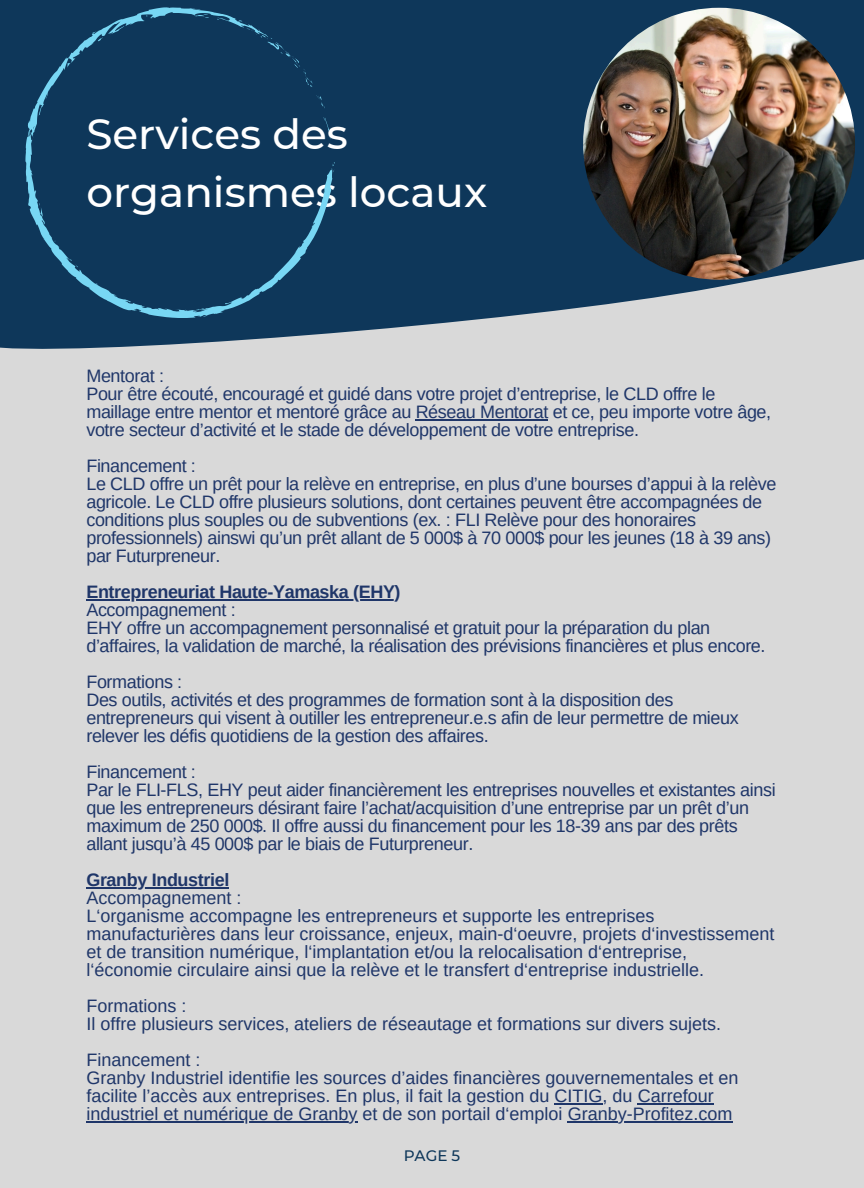
<style>
.page{position:relative;width:864px;height:1188px;background:#d9d9d9}
.page>*{position:absolute;margin:0;border:0;box-sizing:border-box;transform-origin:0 0}
.t1{font:500 42px/58.5px "Montserrat";color:#fff}
.t2{font:18px/18px "Arimo";letter-spacing:-.02em;color:#1f3669}
.t3{font:18px/18px "Arimo";color:#1f3669}
.t4{font:500 15.15px "Montserrat";color:#0e375a}
.s1{font-weight:700}
</style>
<div class="page">
<svg style="left:0;top:0;width:864px;height:349px;fill:#0e375a"></svg>
<div style="left:25px;top:7px;width:307px;height:311px;background:#0e375a"></div>
<svg style="left:31px;top:131px;width:3px;height:8px"></svg>
<div style="left:239px;top:20px;width:74px;height:68px;background:#0e375a"></div>
<svg style="left:189px;top:8px;width:22px;height:10px"></svg>
<svg style="left:146px;top:15px;width:7px;height:4px"></svg>
<svg style="left:92px;top:31px;width:12px;height:10px"></svg>
<svg style="left:333px;top:161px;width:2px;height:11px"></svg>
<svg style="left:52px;top:238px;width:4px;height:4px"></svg>
<svg style="left:75px;top:264px;width:3px;height:4px"></svg>
<img style="left:583px;top:8px;width:272px;height:272px;border-radius:50%">
<hr style="left:416px;top:420px;width:132px;height:1px;background:#1f3669">
<hr style="left:86px;top:600px;width:314px;height:1px;background:#1f3669">
<hr style="left:86px;top:888px;width:143px;height:1px;background:#1f3669">
<hr style="left:555px;top:1104px;width:48px;height:1px;background:#1f3669">
<hr style="left:638px;top:1104px;width:76px;height:1px;background:#1f3669">
<hr style="left:86px;top:1122px;width:272px;height:1px;background:#1f3669">
<hr style="left:568px;top:1122px;width:165px;height:1px;background:#1f3669">
<p class="t1" style="left:86px;top:104px;width:402px">Services des organismes locaux</p>
<p class="t2" style="left:86px;top:367px;width:686px">Mentorat :<br>Pour être écouté, encouragé et guidé dans votre projet d’entreprise, le CLD offre le maillage entre mentor et mentoré grâce au Réseau Mentorat et ce, peu importe votre âge, votre secteur d’activité et le stade de développement de votre entreprise.</p>
<h2 class="t2" style="left:86px;top:457px;width:692px">Financement :<br>Le CLD offre un prêt pour la relève en entreprise, en plus d’une bourses d’appui à la relève agricole. Le CLD offre plusieurs solutions, dont certaines peuvent être accompagnées de conditions plus souples ou de subventions (ex. : FLI Relève pour des honoraires professionnels) ainswi qu’un prêt allant de 5 000$ à 70 000$ pour les jeunes (18 à 39 ans) par Futurpreneur.</h2>
<h2 class="t2" style="left:86px;top:583px;width:681px"><span class="s1">Entrepreneuriat Haute-Yamaska (EHY)<br></span>Accompagnement :<br>EHY offre un accompagnement personnalisé et gratuit pour la préparation du plan d’affaires, la validation de marché, la réalisation des prévisions financières et plus encore.</h2>
<h2 class="t2" style="left:86px;top:673px;width:654px">Formations :<br>Des outils, activités et des programmes de formation sont à la disposition des entrepreneurs qui visent à outiller les entrepreneur.e.s afin de leur permettre de mieux relever les défis quotidiens de la gestion des affaires.</h2>
<h2 class="t2" style="left:86px;top:763px;width:691px">Financement :<br>Par le FLI-FLS, EHY peut aider financièrement les entreprises nouvelles et existantes ainsi que les entrepreneurs désirant faire l’achat/acquisition d’une entreprise par un prêt d’un maximum de 250 000$. Il offre aussi du financement pour les 18-39 ans par des prêts allant jusqu’à 45 000$ par le biais de Futurpreneur.</h2>
<h2 class="t3" style="left:86px;top:871px;width:689px"><span class="s1">Granby Industriel<br></span>Accompagnement :<br>L‘organisme accompagne les entrepreneurs et supporte les entreprises manufacturières dans leur croissance, enjeux, main-d‘oeuvre, projets d‘investissement et de transition numérique, l‘implantation et/ou la relocalisation d‘entreprise,</h2>
<h2 class="t3" style="left:86px;top:952px;width:619px;line-height:36px">l‘économie circulaire ainsi que la relève et le transfert d‘entreprise industrielle.<br>Formations :</h2>
<h2 class="t3" style="left:86px;top:1006px;width:636px;line-height:36px">Il offre plusieurs services, ateliers de réseautage et formations sur divers sujets.<br>Financement :</h2>
<h2 class="t3" style="left:86px;top:1069px;width:653px">Granby Industriel identifie les sources d’aides financières gouvernementales et en</h2>
<h2 class="t3" style="left:86px;top:1087px;width:629px">facilite l’accès aux entreprises. En plus, il fait la gestion du CITIG, du Carrefour</h2>
<h2 class="t3" style="left:86px;top:1105px;width:648px">industriel et numérique de Granby et de son portail d‘emploi Granby-Profitez.com</h2>
<h1 class="t4" style="left:404px;top:1146px;width:58px">PAGE 5</h1>
</div>
